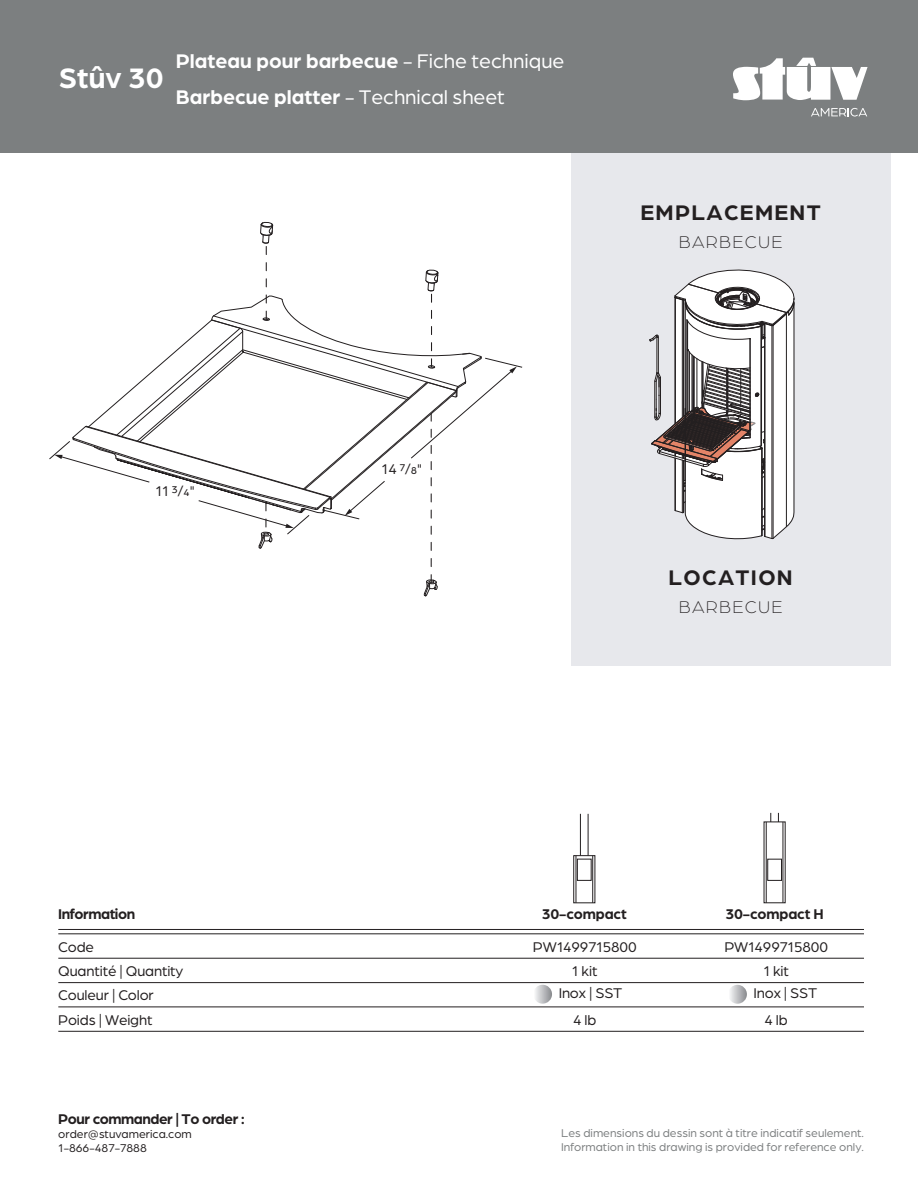
<style>
.page{position:relative;width:918px;height:1188px;background:#fff}
.page>*{position:absolute;margin:0;border:0;box-sizing:border-box;transform-origin:0 0}
.t1{font:700 30px "Arboria";color:#fff}
.t2{font:700 22.5px "Arboria";letter-spacing:.06em;color:#231f20}
.t3{font:700 21px/36px "Arboria";color:#fff}
.t4{font:300 18px "Arboria";letter-spacing:.075em;color:#231f20}
.t5{font:15px/23.7px "Arboria";letter-spacing:-.01em;color:#231f20}
.t6{font:700 15px "Arboria";letter-spacing:-.03em;color:#231f20}
.t7{font:700 15px "Arboria";letter-spacing:-.01em;color:#231f20}
.t8{font:12px/14.4px "Arboria";color:#7c7f80}
.t9{font:12px/14.4px "Arboria";color:#231f20}
.s1{font-weight:400}
</style>
<div class="page">
<div style="left:572px;top:152px;width:319px;height:514px;background:#e7e8ec"></div>
<div style="left:0;top:0;width:918px;height:152px;background:#7c7f80"></div>
<svg style="left:733px;top:58px;width:135px;height:42px"></svg>
<svg style="left:811px;top:108px;width:56px;height:9px"></svg>
<hr style="left:58px;top:958px;width:806px;height:1px;background:#231f20">
<hr style="left:58px;top:982px;width:806px;height:1px;background:#231f20">
<hr style="left:58px;top:1007px;width:806px;height:1px;background:#231f20">
<hr style="left:58px;top:1031px;width:806px;height:1px;background:#231f20">
<hr style="left:58px;top:929px;width:806px;height:1px;background:#231f20">
<hr style="left:58px;top:934px;width:806px;height:1px;background:#231f20">
<div style="left:577px;top:859px;width:14px;height:22px;border:1px solid #231f20"></div>
<hr style="left:588px;top:814px;width:1px;height:42px;background:#231f20">
<hr style="left:580px;top:814px;width:1px;height:42px;background:#231f20">
<hr style="left:592px;top:856px;width:1px;height:47px;background:#231f20">
<hr style="left:576px;top:856px;width:1px;height:47px;background:#231f20">
<div style="left:768px;top:859px;width:14px;height:22px;border:1px solid #231f20"></div>
<hr style="left:783px;top:822px;width:1px;height:81px;background:#231f20">
<hr style="left:766px;top:822px;width:1px;height:81px;background:#231f20">
<svg style="left:533px;top:985px;width:19px;height:19px"></svg>
<svg style="left:728px;top:985px;width:19px;height:19px"></svg>
<svg style="left:49px;top:222px;width:474px;height:375px"></svg>
<svg style="left:649px;top:269px;width:146px;height:270px"></svg>
<h1 class="t1" style="left:59px;top:58px;width:106px">Stûv 30</h1>
<h3 class="t3" style="left:176px;top:42px;width:390px">Plateau pour barbecue <span class="s1">- Fiche technique<br></span>Barbecue platter <span class="s1">- Technical sheet</span></h3>
<h2 class="t2" style="left:641px;top:197px;width:182px">EMPLACEMENT</h2>
<p class="t4" style="left:679px;top:231px;width:105px">BARBECUE</p>
<p class="t5" style="left:155px;top:478px;width:41px">11 3/4"</p>
<p class="t5" style="left:382px;top:456px;width:43px">14 7/8"</p>
<h2 class="t2" style="left:669px;top:562px;width:126px">LOCATION</h2>
<p class="t4" style="left:679px;top:596px;width:105px">BARBECUE</p>
<p class="t6" style="left:58px;top:903px;width:78px">Information</p>
<p class="t5" style="left:58px;top:935px;width:127px">Code<br>Quantité | Quantity<br>Couleur | Color</p>
<p class="t5" style="left:58px;top:1008px;width:96px">Poids | Weight</p>
<p class="t6" style="left:58px;top:1108px;width:188px">Pour commander | To order :</p>
<p class="t9" style="left:58px;top:1126px;width:135px">order@stuvamerica.com<br>1-866-487-7888</p>
<p class="t7" style="left:542px;top:903px;width:86px">30-compact</p>
<p class="t7" style="left:726px;top:903px;width:100px">30-compact H</p>
<p class="t5" style="left:533px;top:935px;width:105px">PW1499715800</p>
<p class="t5" style="left:724px;top:935px;width:105px">PW1499715800</p>
<p class="t5" style="left:572px;top:958px;width:27px">1 kit</p>
<p class="t5" style="left:763px;top:958px;width:27px">1 kit</p>
<p class="t5" style="left:559px;top:981px;width:65px">Inox | SST</p>
<p class="t5" style="left:754px;top:981px;width:65px">Inox | SST</p>
<p class="t5" style="left:573px;top:1008px;width:25px">4 lb</p>
<p class="t5" style="left:765px;top:1008px;width:25px">4 lb</p>
<p class="t8" style="left:561px;top:1125px;width:304px">Les dimensions du dessin sont à titre indicatif seulement.<br>Information in this drawing is provided for reference only.</p>
</div>
